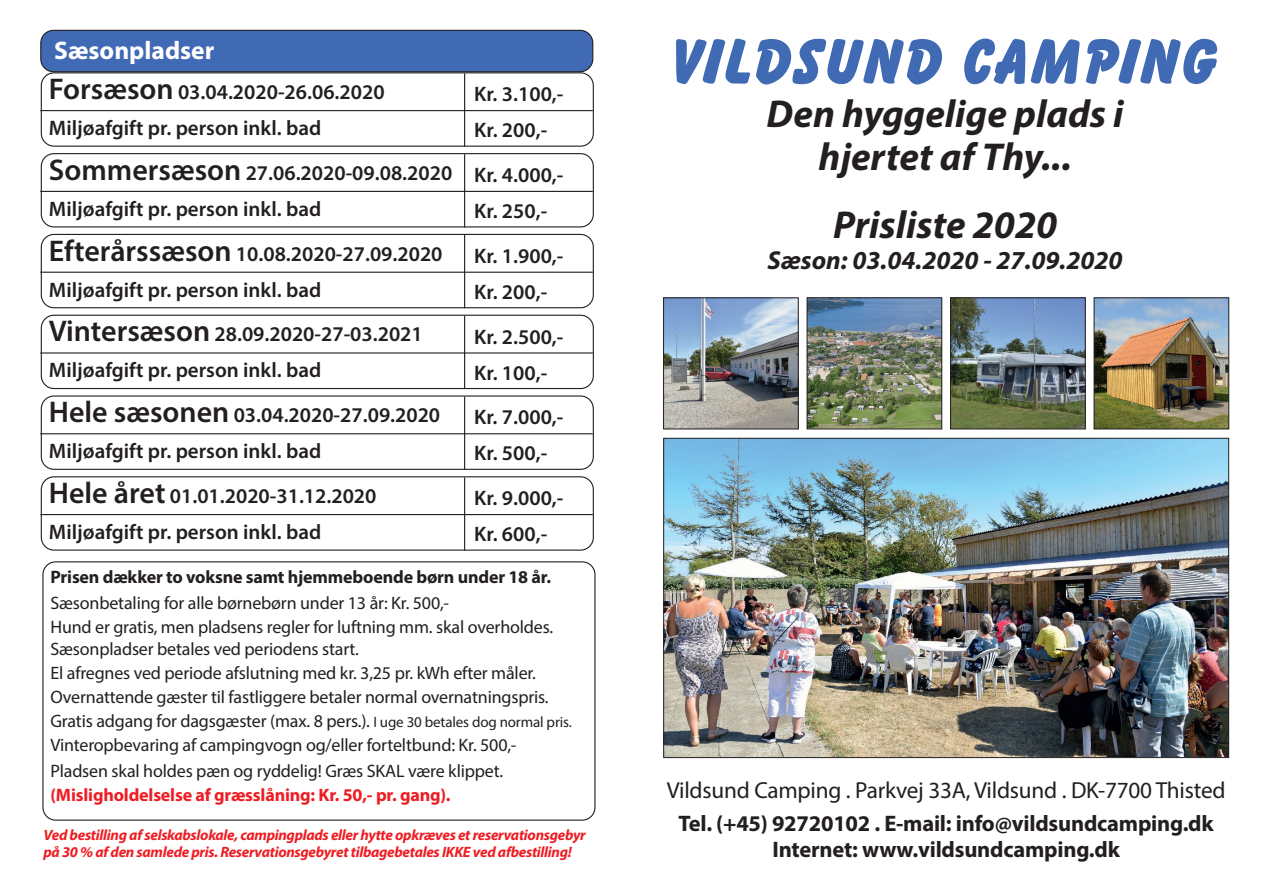
<style>
.page{position:relative;width:1263px;height:893px;background:#fff}
.page>*{position:absolute;margin:0;border:0;box-sizing:border-box;transform-origin:0 0}
.t1{font:60.75px "Balloonist SF Bold";color:#406ab4}
.t2{font:italic 700 39px/43.3px "Myriad Pro";color:#231f20;text-align:center}
.t3{font:italic 700 25.95px "Myriad Pro";color:#231f20}
.t4{font:700 25.5px "Myriad Pro";color:#fff}
.t5{font:23.25px "Myriad Pro";letter-spacing:-.01em;color:#231f20}
.t6{font:700 22.5px/25.5px "Myriad Pro";letter-spacing:-.01em;color:#231f20;text-align:center}
.t7{font:600 21px/42.6px "Myriad Pro";color:#231f20}
.t8{font:18px/24px "Myriad Pro";letter-spacing:-.01em;color:#231f20}
.t9{font:700 18px "Myriad Pro";letter-spacing:-.01em;color:#231f20}
.t10{font:700 18px "Myriad Pro";letter-spacing:-.01em;color:#ee1d23}
.t11{font:italic 700 15px/16.5px "Myriad Pro";letter-spacing:-.02em;color:#ee1d23}
.s1{font-size:30px}
.s2{font-size:15px}
</style>
<div class="page">
<img style="left:663px;top:297px;width:136px;height:132px">
<img style="left:807px;top:297px;width:135px;height:132px">
<img style="left:950px;top:297px;width:136px;height:132px">
<img style="left:1094px;top:297px;width:135px;height:132px">
<img style="left:663px;top:438px;width:566px;height:320px">
<div style="left:41px;top:30px;width:552px;height:42px;background:#406ab4;border-radius:13px"></div>
<div style="left:40px;top:30px;width:553px;height:42px;border:1px solid #231f20;border-radius:13px"></div>
<hr style="left:464px;top:73px;width:1px;height:74px;background:#231f20">
<hr style="left:464px;top:154px;width:1px;height:73px;background:#231f20">
<hr style="left:464px;top:235px;width:1px;height:73px;background:#231f20">
<hr style="left:464px;top:316px;width:1px;height:73px;background:#231f20">
<hr style="left:464px;top:397px;width:1px;height:73px;background:#231f20">
<hr style="left:464px;top:477px;width:1px;height:74px;background:#231f20">
<hr style="left:40px;top:110px;width:553px;height:1px;background:#231f20">
<hr style="left:40px;top:191px;width:553px;height:1px;background:#231f20">
<hr style="left:40px;top:272px;width:553px;height:1px;background:#231f20">
<hr style="left:40px;top:352px;width:553px;height:2px;background:#231f20">
<hr style="left:40px;top:433px;width:553px;height:1px;background:#231f20">
<hr style="left:40px;top:514px;width:553px;height:1px;background:#231f20">
<div style="left:41px;top:72px;width:553px;height:75px;border:1px solid #231f20;border-radius:13px"></div>
<div style="left:41px;top:153px;width:553px;height:74px;border:1px solid #231f20;border-radius:13px"></div>
<div style="left:41px;top:234px;width:553px;height:74px;border:1px solid #231f20;border-radius:13px"></div>
<div style="left:41px;top:315px;width:553px;height:74px;border:1px solid #231f20;border-radius:13px"></div>
<div style="left:41px;top:395px;width:553px;height:75px;border:1px solid #231f20;border-radius:13px"></div>
<div style="left:41px;top:476px;width:553px;height:75px;border:1px solid #231f20;border-radius:13px"></div>
<div style="left:42px;top:561px;width:553px;height:260px;border:1px solid #231f20;border-radius:13px"></div>
<p class="t4" style="left:54px;top:34px;width:162px">Sæsonpladser</p>
<p class="t7" style="left:49px;top:70px;width:337px"><span class="s1">Forsæson</span> 03.04.2020-26.06.2020</p>
<p class="t7" style="left:474px;top:72px;width:91px">Kr. 3.100,-</p>
<p class="t7" style="left:49px;top:106px;width:274px">Miljøafgift pr. person inkl. bad</p>
<p class="t7" style="left:49px;top:108px;width:516px;text-indent:425px">Kr. 200,-<br><span class="s1">Sommersæson</span> 27.06.2020-09.08.2020 Kr. 4.000,-</p>
<p class="t7" style="left:49px;top:187px;width:274px">Miljøafgift pr. person inkl. bad</p>
<p class="t7" style="left:474px;top:189px;width:75px">Kr. 250,-</p>
<p class="t7" style="left:49px;top:232px;width:395px"><span class="s1">Efterårssæson</span> 10.08.2020-27.09.2020</p>
<p class="t7" style="left:474px;top:234px;width:91px">Kr. 1.900,-</p>
<p class="t7" style="left:49px;top:268px;width:274px">Miljøafgift pr. person inkl. bad</p>
<p class="t7" style="left:474px;top:270px;width:75px">Kr. 200,-</p>
<p class="t7" style="left:49px;top:312px;width:375px"><span class="s1">Vintersæson</span> 28.09.2020-27-03.2021</p>
<p class="t7" style="left:474px;top:315px;width:91px">Kr. 2.500,-</p>
<p class="t7" style="left:49px;top:348px;width:274px">Miljøafgift pr. person inkl. bad</p>
<p class="t7" style="left:474px;top:351px;width:75px">Kr. 100,-</p>
<p class="t7" style="left:49px;top:393px;width:393px"><span class="s1">Hele sæsonen</span> 03.04.2020-27.09.2020</p>
<p class="t7" style="left:474px;top:395px;width:91px">Kr. 7.000,-</p>
<p class="t7" style="left:49px;top:429px;width:274px">Miljøafgift pr. person inkl. bad</p>
<p class="t7" style="left:474px;top:431px;width:75px">Kr. 500,-</p>
<p class="t7" style="left:49px;top:474px;width:329px"><span class="s1">Hele året</span> 01.01.2020-31.12.2020</p>
<p class="t7" style="left:474px;top:476px;width:91px">Kr. 9.000,-</p>
<p class="t7" style="left:49px;top:510px;width:274px">Miljøafgift pr. person inkl. bad</p>
<p class="t7" style="left:474px;top:512px;width:75px">Kr. 600,-</p>
<p class="t9" style="left:50px;top:565px;width:502px">Prisen dækker to voksne samt hjemmeboende børn under 18 år.</p>
<p class="t8" style="left:50px;top:591px;width:504px">Sæsonbetaling for alle børnebørn under 13 år: Kr. 500,-<br>Hund er gratis, men pladsens regler for luftning mm. skal overholdes.</p>
<p class="t8" style="left:50px;top:637px;width:523px">Sæsonpladser betales ved periodens start.<br>El afregnes ved periode afslutning med kr. 3,25 pr. kWh efter måler.<br>Overnattende gæster til fastliggere betaler normal overnatningspris.<br>Gratis adgang for dagsgæster (max. 8 pers.). <span class="s2">I uge 30 betales dog normal pris.<br></span>Vinteropbevaring af campingvogn og/eller forteltbund: Kr. 500,-</p>
<p class="t8" style="left:50px;top:759px;width:454px">Pladsen skal holdes pæn og ryddelig! Græs SKAL være klippet.</p>
<p class="t10" style="left:50px;top:784px;width:402px">(Misligholdelselse af græsslåning: Kr. 50,- pr. gang).</p>
<p class="t11" style="left:44px;top:827px;width:544px">Ved bestilling af selskabslokale, campingplads eller hytte opkræves et reservationsgebyr på 30 % af den samlede pris. Reservationsgebyret tilbagebetales IKKE ved afbestilling!</p>
<h1 class="t1" style="left:665px;top:23px;width:549px">VILDSUND CAMPING</h1>
<h2 class="t2" style="left:767px;top:91px;width:358px">Den hyggelige plads i hjertet af Thy...</h2>
<h2 class="t2" style="left:833px;top:202px;width:226px">Prisliste 2020</h2>
<p class="t3" style="left:767px;top:243px;width:357px">Sæson: 03.04.2020 - 27.09.2020</p>
<p class="t5" style="left:667px;top:776px;width:560px">Vildsund Camping . Parkvej 33A, Vildsund . DK-7700 Thisted</p>
<p class="t6" style="left:679px;top:810px;width:536px">Tel. (+45) 92720102 . E-mail: info@vildsundcamping.dk<br>Internet: www.vildsundcamping.dk</p>
</div>
